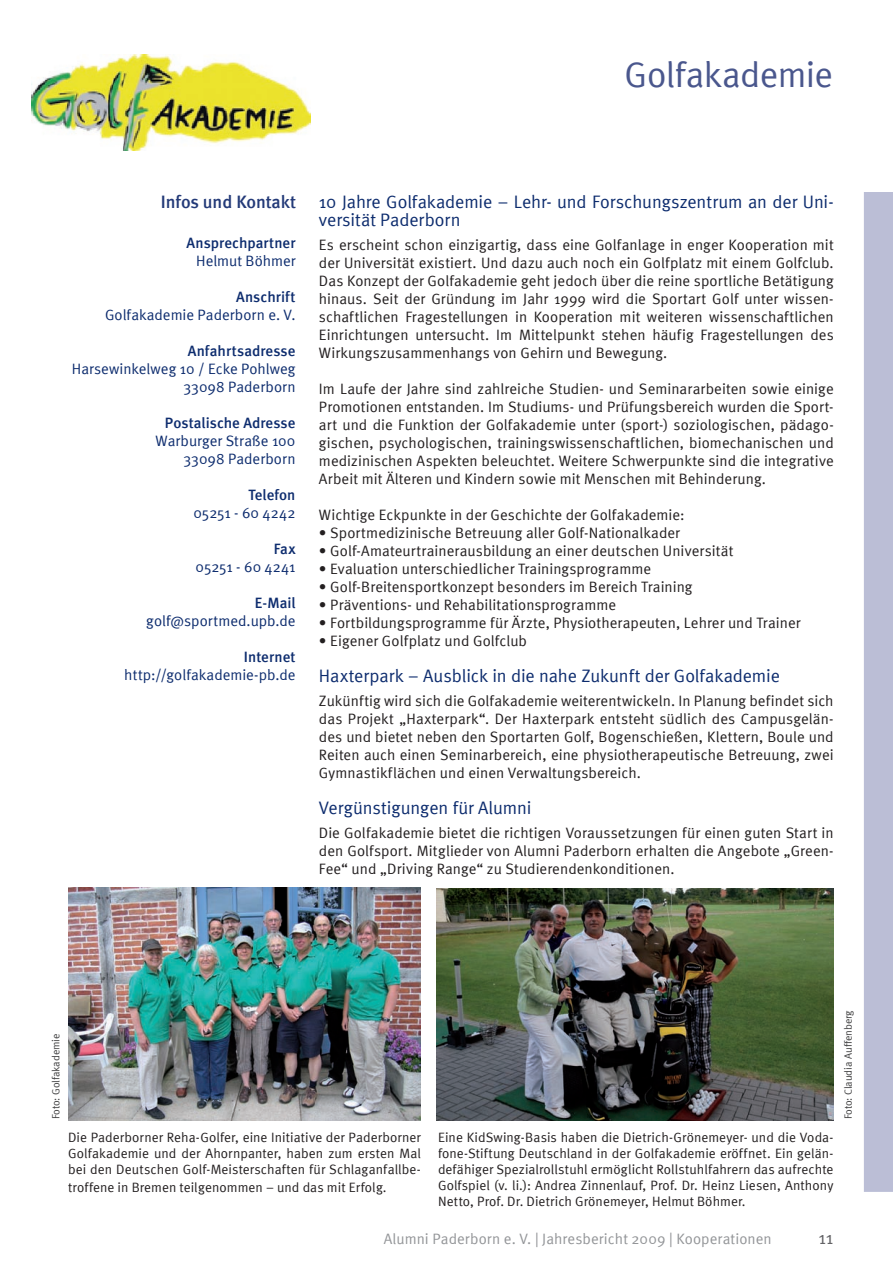
<style>
.page{position:relative;width:893px;height:1263px;background:#fff}
.page>*{position:absolute;margin:0;border:0;box-sizing:border-box;transform-origin:0 0}
.t1{font:36px "Meta Normal";letter-spacing:-.015em;color:#4a578d}
.t2{font:18px/18px "Meta Normal";letter-spacing:-.005em;color:#0d2c6e}
.t3{font:500 18px "Meta";color:#233a78}
.t4{font:18px "Meta Normal";color:#636366}
.t5{font:15px/18px "Meta Normal";letter-spacing:.005em;color:#231f20;text-align:justify}
.t6{font:15px/18px "Meta Normal";letter-spacing:.005em;color:#0d2c6e;text-align:right}
.t7{font:500 15px "Meta";letter-spacing:.005em;color:#0d2c6e}
.t8{font:15px "Meta Normal";letter-spacing:.005em;color:#939598}
.t9{font:13.5px/16.2px "Meta Normal";letter-spacing:.01em;color:#231f20;text-align:justify}
.t10{font:10.5px "Meta Normal";color:#3e3e3f}
</style>
<div class="page">
<img style="left:32px;top:55px;width:278px;height:96px">
<img style="left:68px;top:888px;width:353px;height:232px">
<img style="left:437px;top:889px;width:396px;height:231px">
<div style="left:864px;top:192px;width:29px;height:1000px;background:#bbbed6"></div>
<h1 class="t1" style="left:625px;top:54px;width:210px">Golfakademie</h1>
<p class="t3" style="left:161px;top:192px;width:137px">Infos und Kontakt</p>
<p class="t7" style="left:187px;top:234px;width:110px">Ansprechpartner</p>
<p class="t6" style="left:196px;top:251px;width:101px">Helmut Böhmer</p>
<p class="t7" style="left:236px;top:288px;width:61px">Anschrift</p>
<p class="t6" style="left:105px;top:305px;width:192px">Golfakademie Paderborn e. V.</p>
<p class="t7" style="left:188px;top:342px;width:109px">Anfahrtsadresse</p>
<p class="t6" style="left:72px;top:359px;width:225px">Harsewinkelweg 10 / Ecke Pohlweg<br>33098 Paderborn</p>
<p class="t7" style="left:165px;top:414px;width:132px">Postalische Adresse</p>
<p class="t6" style="left:156px;top:431px;width:141px">Warburger Straße 100<br>33098 Paderborn</p>
<p class="t7" style="left:248px;top:486px;width:49px">Telefon</p>
<p class="t6" style="left:193px;top:503px;width:104px">05251 - 60 4242</p>
<p class="t7" style="left:274px;top:540px;width:23px">Fax</p>
<p class="t6" style="left:195px;top:557px;width:102px">05251 - 60 4241</p>
<p class="t7" style="left:255px;top:594px;width:42px">E-Mail</p>
<p class="t6" style="left:146px;top:611px;width:151px">golf@sportmed.upb.de</p>
<p class="t7" style="left:244px;top:648px;width:53px">Internet</p>
<p class="t6" style="left:124px;top:665px;width:173px">http://golfakademie-pb.de</p>
<p class="t2" style="left:319px;top:193px;width:516px">10 Jahre Golfakademie – Lehr- und Forschungszentrum an der Uni&shy;versität Paderborn</p>
<p class="t5" style="left:319px;top:236px;width:516px">Es erscheint schon einzigartig, dass eine Golfanlage in enger Kooperation mit der Universität existiert. Und dazu auch noch ein Golfplatz mit einem Golfclub.<br>Das Konzept der Golfakademie geht jedoch über die reine sportliche Betätigung hinaus. Seit der Gründung im Jahr 1999 wird die Sportart Golf unter wissen&shy;schaftlichen Fragestellungen in Kooperation mit weiteren wissenschaftlichen Einrichtungen untersucht. Im Mittelpunkt stehen häufig Fragestellungen des Wirkungszusammenhangs von Gehirn und Bewegung.</p>
<p class="t5" style="left:319px;top:380px;width:516px">Im Laufe der Jahre sind zahlreiche Studien- und Seminararbeiten sowie einige Promotionen entstanden. Im Studiums- und Prüfungsbereich wurden die Sport&shy;art und die Funktion der Golfakademie unter (sport-) soziologischen, pädago&shy;gischen, psychologischen, trainingswissenschaftlichen, biomechanischen und medizinischen Aspekten beleuchtet. Weitere Schwerpunkte sind die integrative Arbeit mit Älteren und Kindern sowie mit Menschen mit Behinderung.</p>
<p class="t5" style="left:319px;top:506px;width:367px">Wichtige Eckpunkte in der Geschichte der Golfakademie:</p>
<p class="t5" style="left:319px;top:524px;width:363px">• Sportmedizinische Betreuung aller Golf-Nationalkader</p>
<p class="t5" style="left:319px;top:542px;width:416px">• Golf-Amateurtrainerausbildung an einer deutschen Universität</p>
<p class="t5" style="left:319px;top:560px;width:334px">• Evaluation unterschiedlicher Trainingsprogramme</p>
<p class="t5" style="left:319px;top:578px;width:375px">• Golf-Breitensportkonzept besonders im Bereich Training</p>
<p class="t5" style="left:319px;top:596px;width:299px">• Präventions- und Rehabilitationsprogramme</p>
<p class="t5" style="left:319px;top:614px;width:483px">• Fortbildungsprogramme für Ärzte, Physiotherapeuten, Lehrer und Trainer</p>
<p class="t5" style="left:319px;top:632px;width:210px">• Eigener Golfplatz und Golfclub</p>
<p class="t2" style="left:319px;top:667px;width:462px">Haxterpark – Ausblick in die nahe Zukunft der Golfakademie</p>
<p class="t5" style="left:319px;top:692px;width:516px">Zukünftig wird sich die Golfakademie weiterentwickeln. In Planung befindet sich das Projekt „Haxterpark“. Der Haxterpark entsteht südlich des Campusgelän&shy;des und bietet neben den Sportarten Golf, Bogenschießen, Klettern, Boule und Reiten auch einen Seminarbereich, eine physiotherapeutische Betreuung, zwei Gymnastikflächen und einen Verwaltungsbereich.</p>
<p class="t2" style="left:319px;top:799px;width:214px">Vergünstigungen für Alumni</p>
<p class="t5" style="left:319px;top:824px;width:516px">Die Golfakademie bietet die richtigen Voraussetzungen für einen guten Start in den Golfsport. Mitglieder von Alumni Paderborn erhalten die Angebote „Green-Fee“ und „Driving Range“ zu Studierendenkonditionen.</p>
<p class="t10" style="left:50px;top:1119px;width:88px;rotate:-90deg">Foto: Golfakademie</p>
<p class="t9" style="left:68px;top:1129px;width:354px">Die Paderborner Reha-Golfer, eine Initiative der Paderborner Golfakademie und der Ahornpanter, haben zum ersten Mal bei den Deutschen Golf-Meisterschaften für Schlaganfallbe-</p>
<p class="t9" style="left:68px;top:1179px;width:320px">troffene in Bremen teilgenommen – und das mit Erfolg.</p>
<p class="t9" style="left:438px;top:1129px;width:397px">Eine KidSwing-Basis haben die Dietrich-Grönemeyer- und die Voda&shy;fone-Stiftung Deutschland in der Golfakademie eröffnet. Ein gelän&shy;defähiger Spezialrollstuhl ermöglicht Rollstuhlfahrern das aufrechte Golfspiel (v. li.): Andrea Zinnenlauf, Prof. Dr. Heinz Liesen, Anthony Netto, Prof. Dr. Dietrich Grönemeyer, Helmut Böhmer.</p>
<p class="t8" style="left:384px;top:1230px;width:390px">Alumni Paderborn e. V. | Jahresbericht 2009 | Kooperationen</p>
<p class="t4" style="left:818px;top:1227px;width:16px">11</p>
<p class="t10" style="left:842px;top:1119px;width:111px;rotate:-90deg">Foto: Claudia Auffenberg</p>
</div>
